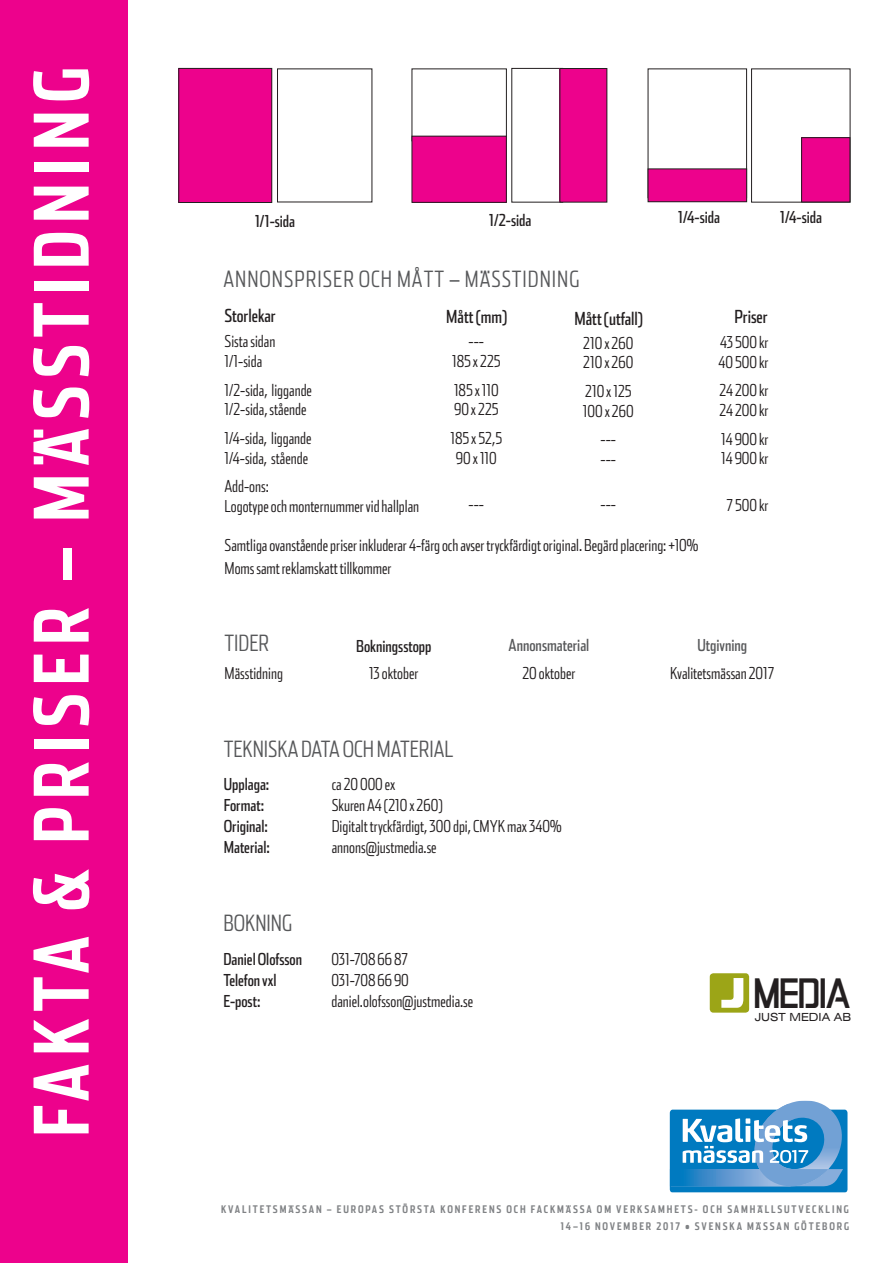
<style>
.page{position:relative;width:893px;height:1263px;background:#fff}
.page>*{position:absolute;margin:0;border:0;box-sizing:border-box;transform-origin:0 0}
.t1{font:700 75px "Stainless Comp";letter-spacing:.1em;color:#fff}
.t2{font:45.45px "Conviction";letter-spacing:-.005em;color:#231f20}
.t3{font:300 22.5px "Stainless Comp";color:#57585a}
.t4{font:300 22.5px "Stainless Comp";letter-spacing:.045em;color:#57585a}
.t5{font:18px "Stainless Comp";color:#231f20}
.t6{font:300 16.5px/19.8px "Stainless Comp";color:#231f20}
.t7{font:16.5px "Stainless Comp";color:#231f20}
.t8{font:16.5px "Stainless Comp";color:#57585a}
.t9{font:expanded 11.1px "Swiss 721 BT";color:#231f20}
.t10{font:700 10.5px/16.5px "Stainless Comp";letter-spacing:.18em;color:#808285;text-align:right}
</style>
<div class="page">
<div style="left:0;top:0;width:128px;height:1263px;background:#ed028c"></div>
<div style="left:648px;top:69px;width:99px;height:129px;border:1px solid #231f20"></div>
<div style="left:751px;top:69px;width:99px;height:133px;border:1px solid #231f20"></div>
<div style="left:412px;top:69px;width:95px;height:72px;border:1px solid #231f20"></div>
<div style="left:277px;top:69px;width:95px;height:133px;border:1px solid #231f20"></div>
<div style="left:710px;top:973px;width:39px;height:40px;background:#9ca517;border-radius:4px"></div>
<svg style="left:721px;top:978px;width:22px;height:30px"></svg>
<div style="left:560px;top:69px;width:47px;height:133px;background:#ed028c"></div>
<div style="left:412px;top:136px;width:94px;height:66px;background:#ed028c"></div>
<div style="left:412px;top:136px;width:95px;height:67px;border:1px solid #231f20"></div>
<div style="left:179px;top:68px;width:93px;height:134px;background:#ed028c"></div>
<div style="left:178px;top:68px;width:94px;height:135px;border:1px solid #231f20"></div>
<div style="left:648px;top:169px;width:99px;height:33px;background:#ed028c"></div>
<div style="left:648px;top:168px;width:99px;height:34px;border:1px solid #231f20"></div>
<div style="left:802px;top:138px;width:48px;height:64px;background:#ed028c"></div>
<div style="left:801px;top:137px;width:49px;height:65px;border:1px solid #231f20"></div>
<div style="left:670px;top:1109px;width:177px;height:84px;background:linear-gradient(to right,#007ac0,#007ac0);border-radius:3px"></div>
<svg style="left:670px;top:1102px;width:174px;height:84px"></svg>
<div style="left:667px;top:1100px;width:183px;height:93px;border:1px solid #fff"></div>
<h1 class="t1" style="left:19px;top:1137px;width:1071px;rotate:-90deg">FAKTA &amp; PRISER – MÄSSTIDNING</h1>
<p class="t7" style="left:255px;top:212px;width:42px">1/1-sida</p>
<p class="t7" style="left:489px;top:211px;width:44px">1/2-sida</p>
<p class="t7" style="left:678px;top:208px;width:43px">1/4-sida</p>
<p class="t7" style="left:780px;top:208px;width:43px">1/4-sida</p>
<h3 class="t4" style="left:223px;top:266px;width:358px">ANNONSPRISER OCH MÅTT – MÄSSTIDNING</h3>
<p class="t5" style="left:224px;top:306px;width:53px">Storlekar</p>
<p class="t5" style="left:446px;top:307px;width:63px">Mått (mm)</p>
<p class="t5" style="left:734px;top:306px;width:35px">Priser</p>
<p class="t6" style="left:718px;top:332px;width:52px">43 500 kr<br>40 500 kr</p>
<p class="t6" style="left:720px;top:381px;width:51px">24 200 kr<br>24 200 kr</p>
<p class="t6" style="left:721px;top:429px;width:49px">14 900 kr<br>14 900 kr</p>
<p class="t6" style="left:727px;top:495px;width:44px">7 500 kr</p>
<p class="t5" style="left:574px;top:308px;width:70px">Mått (utfall)</p>
<p class="t6" style="left:583px;top:333px;width:52px">210 x 260<br>210 x 260</p>
<p class="t6" style="left:583px;top:381px;width:52px">210 x 125<br>100 x 260</p>
<p class="t6" style="left:601px;top:430px;width:17px">--- ---</p>
<p class="t6" style="left:224px;top:332px;width:52px">Sista sidan<br>1/1-sida</p>
<p class="t6" style="left:224px;top:380px;width:89px">1/2-sida, liggande<br>1/2-sida, stående</p>
<p class="t6" style="left:224px;top:428px;width:89px">1/4-sida, liggande<br>1/4-sida, stående</p>
<p class="t6" style="left:224px;top:477px;width:196px">Add-ons:<br>Logotype och monternummer vid hallplan</p>
<p class="t6" style="left:224px;top:533px;width:475px;line-height:23.5px">Samtliga ovanstående priser inkluderar 4-färg och avser tryckfärdigt original. Begärd placering: +10%<br>Moms samt reklamskatt tillkommer</p>
<p class="t6" style="left:452px;top:332px;width:50px;text-align:center">---<br>185 x 225</p>
<p class="t6" style="left:454px;top:380px;width:46px">185 x 110<br>90 x 225</p>
<p class="t6" style="left:450px;top:428px;width:53px;text-align:center">185 x 52,5<br>90 x 110</p>
<p class="t6" style="left:601px;top:494px;width:17px">---</p>
<p class="t6" style="left:469px;top:495px;width:17px">---</p>
<h3 class="t3" style="left:224px;top:630px;width:46px">TIDER</h3>
<p class="t6" style="left:224px;top:663px;width:60px">Mässtidning</p>
<p class="t7" style="left:356px;top:636px;width:77px">Bokningsstopp</p>
<p class="t6" style="left:369px;top:664px;width:51px">13 oktober</p>
<p class="t8" style="left:509px;top:636px;width:82px">Annonsmaterial</p>
<p class="t6" style="left:522px;top:664px;width:55px">20 oktober</p>
<h3 class="t3" style="left:224px;top:736px;width:231px">TEKNISKA DATA OCH MATERIAL</h3>
<p class="t7" style="left:224px;top:775px;width:47px">Upplaga:</p>
<p class="t6" style="left:332px;top:775px;width:65px">ca 20 000 ex</p>
<p class="t7" style="left:224px;top:796px;width:42px">Format:</p>
<p class="t6" style="left:332px;top:796px;width:113px">Skuren A4 (210 x 260)</p>
<p class="t7" style="left:224px;top:817px;width:46px">Original:</p>
<p class="t6" style="left:332px;top:817px;width:231px">Digitalt tryckfärdigt, 300 dpi, CMYK max 340%</p>
<p class="t7" style="left:224px;top:838px;width:48px">Material:</p>
<p class="t6" style="left:332px;top:838px;width:106px">annons@justmedia.se</p>
<h3 class="t3" style="left:223px;top:910px;width:70px">BOKNING</h3>
<p class="t7" style="left:223px;top:950px;width:80px">Daniel Olofsson</p>
<p class="t6" style="left:331px;top:949px;width:78px">031-708 66 87</p>
<p class="t7" style="left:223px;top:971px;width:55px">Telefon vxl</p>
<p class="t6" style="left:331px;top:970px;width:79px">031-708 66 90</p>
<p class="t7" style="left:223px;top:992px;width:39px">E-post:</p>
<p class="t6" style="left:331px;top:991px;width:143px">daniel.olofsson@justmedia.se</p>
<p class="t8" style="left:697px;top:636px;width:51px">Utgivning</p>
<p class="t6" style="left:670px;top:663px;width:106px">Kvalitetsmässan 2017</p>
<h2 class="t2" style="left:755px;top:970px;width:99px">MEDIA</h2>
<p class="t9" style="left:755px;top:1010px;width:98px">JUST MEDIA AB</p>
<p class="t10" style="left:221px;top:1201px;width:629px">KVALITETSMÄSSAN – EUROPAS STÖRSTA KONFERENS OCH FACKMÄSSA OM VERKSAMHETS- OCH SAMHÄLLSUTVECKLING<br>14–16 NOVEMBER 2017 • SVENSKA MÄSSAN GÖTEBORG</p>
</div>
